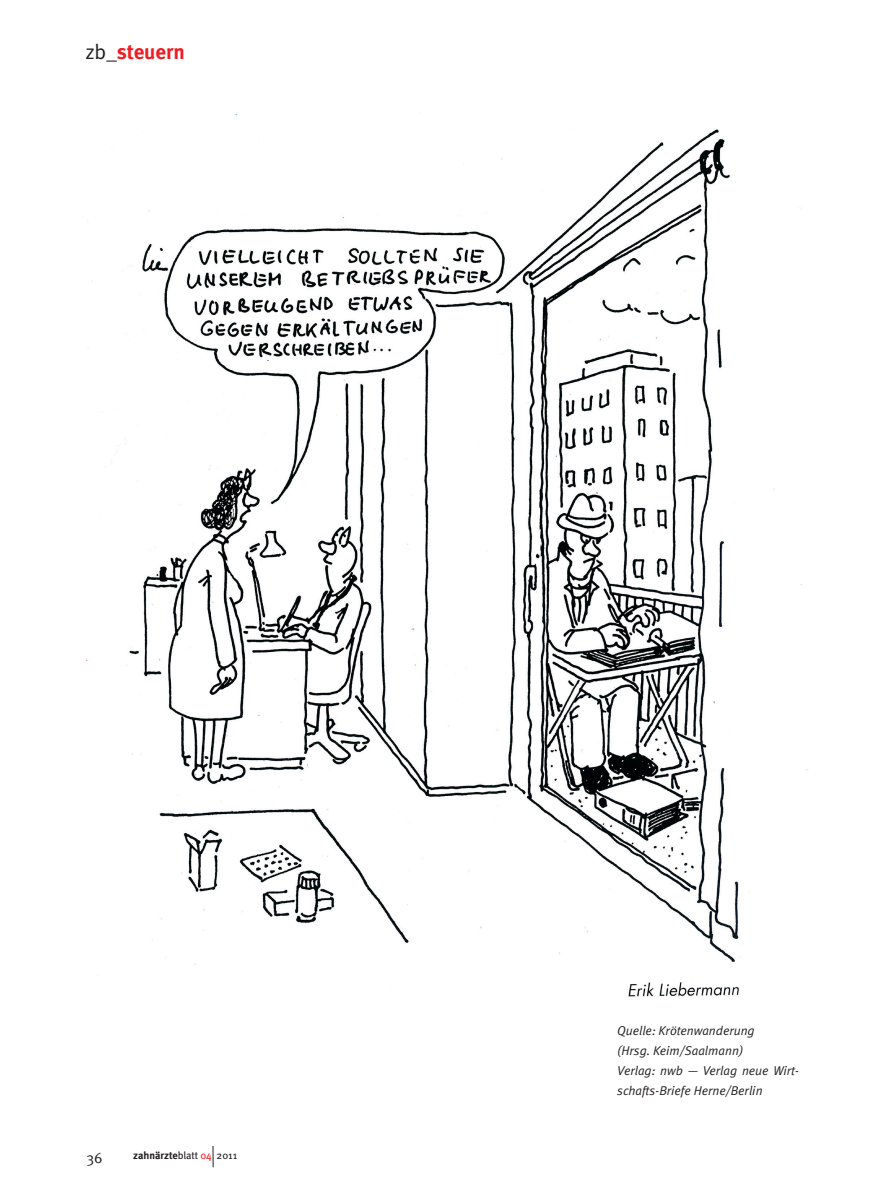
<style>
.page{position:relative;width:893px;height:1191px;background:#fff}
.page>*{position:absolute;margin:0;border:0;box-sizing:border-box;transform-origin:0 0}
.t1{font:700 21px "Meta";color:#ee1d23}
.t2{font:15px "Meta Normal";color:#231f20}
.t3{font:italic 12.75px/20.2px "Meta Normal LF";color:#231f20}
.t4{font:700 10.5px "Meta";color:#231f20}
.s1{font-family:"Meta Normal";font-weight:400;color:#231f20}
.s2{font-weight:400}
.s3{font-weight:400;color:#ee1d23}
</style>
<div class="page">
<svg style="left:213px;top:1146px;width:1px;height:21px"></svg>
<img style="left:87px;top:114px;width:721px;height:883px">
<p class="t1" style="left:85px;top:39px;width:101px"><span class="s1">zb_</span>steuern</p>
<p class="t2" style="left:87px;top:1148px;width:18px">36</p>
<p class="t4" style="left:133px;top:1149px;width:105px">zahnärzte<span class="s2">blatt</span> <span class="s3">04</span> <span class="s2">2011</span></p>
<p class="t3" style="left:617px;top:1019px;width:139px">Quelle: Krötenwanderung</p>
<p class="t3" style="left:617px;top:1040px;width:127px">(Hrsg. Keim/Saalmann)</p>
<p class="t3" style="left:617px;top:1060px;width:183px">Verlag: nwb — Verlag neue Wirt&shy;schafts-Briefe Herne/Berlin</p>
</div>
